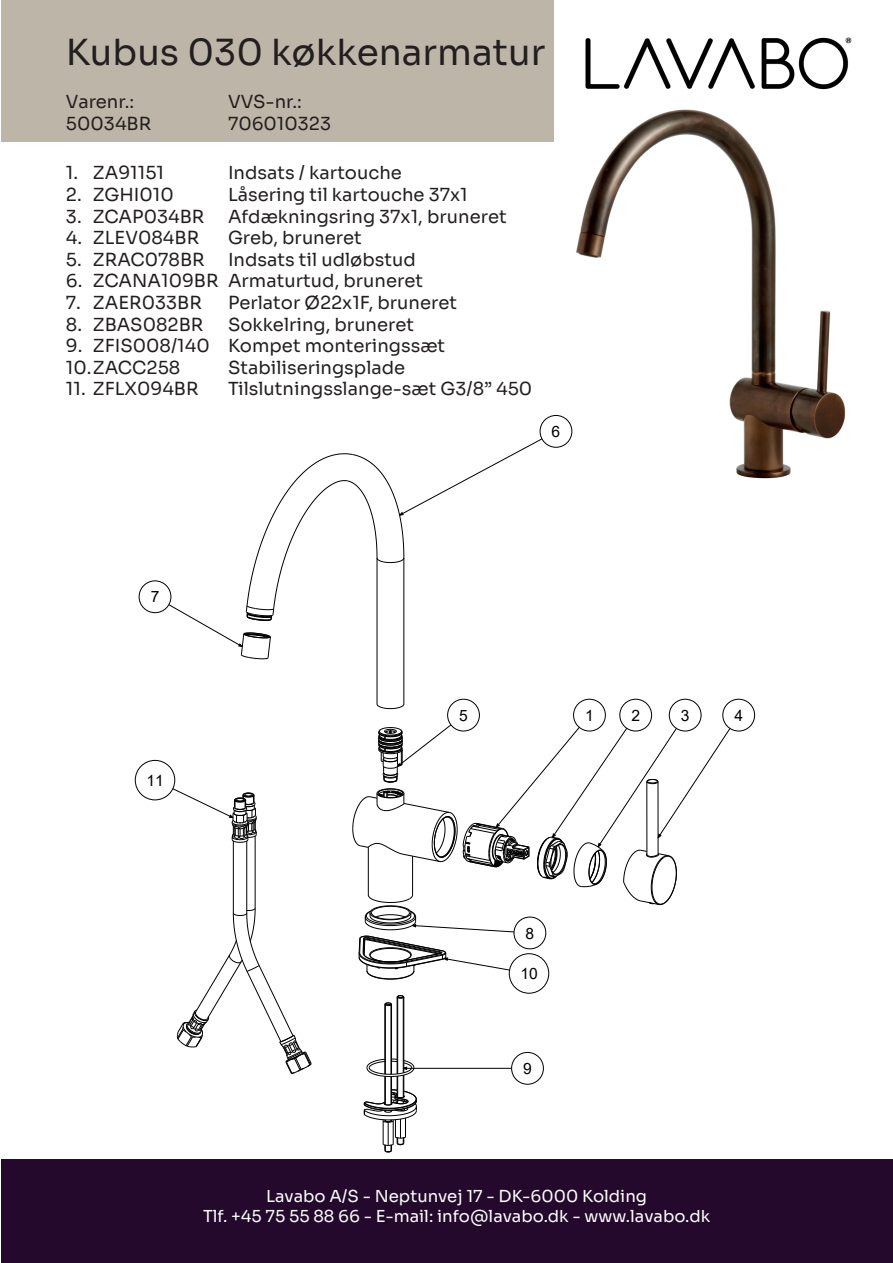
<style>
.page{position:relative;width:893px;height:1263px;background:#fff}
.page>*{position:absolute;margin:0;border:0;box-sizing:border-box;transform-origin:0 0}
.t1{font:36px "Sora";color:#231f20}
.t2{font:18px/21.6px "Sora";color:#231f20}
.t3{font:16.5px/19.8px "Sora";color:#fff;text-align:center}
.t4{font:15.6px "Arial";color:#000001}
</style>
<div class="page">
<div style="left:1px;top:1160px;width:892px;height:103px;background:#24092c"></div>
<div style="left:1px;top:0;width:552px;height:141px;background:#bdb5a7"></div>
<hr style="left:233px;top:841px;width:1px;height:72px;background:#000001">
<hr style="left:246px;top:841px;width:1px;height:72px;background:#000001">
<hr style="left:255px;top:836px;width:1px;height:72px;background:#000001">
<hr style="left:377px;top:558px;width:1px;height:146px;background:#000001">
<hr style="left:385px;top:1004px;width:1px;height:70px;background:#000001">
<hr style="left:403px;top:558px;width:1px;height:146px;background:#000001">
<div style="left:135px;top:760px;width:40px;height:40px;border:1px solid #000001;border-radius:50%"></div>
<div style="left:139px;top:581px;width:32px;height:32px;border:1px solid #000001;border-radius:50%"></div>
<div style="left:447px;top:699px;width:33px;height:32px;border:1px solid #000001;border-radius:50%"></div>
<div style="left:509px;top:953px;width:40px;height:40px;border:1px solid #000001;border-radius:50%"></div>
<div style="left:511px;top:1052px;width:33px;height:32px;border:1px solid #000001;border-radius:50%"></div>
<div style="left:540px;top:415px;width:32px;height:32px;border:1px solid #000001;border-radius:50%"></div>
<div style="left:573px;top:699px;width:33px;height:32px;border:1px solid #000001;border-radius:50%"></div>
<div style="left:620px;top:699px;width:32px;height:32px;border:1px solid #000001;border-radius:50%"></div>
<div style="left:669px;top:699px;width:32px;height:32px;border:1px solid #000001;border-radius:50%"></div>
<div style="left:723px;top:699px;width:32px;height:32px;border:1px solid #000001;border-radius:50%"></div>
<svg style="left:384px;top:995px;width:21px;height:11px"></svg>
<svg style="left:376px;top:703px;width:29px;height:6px"></svg>
<hr style="left:403px;top:1068px;width:109px;height:1px;background:#000001">
<hr style="left:384px;top:1004px;width:1px;height:70px;background:#000001">
<hr style="left:391px;top:1004px;width:1px;height:70px;background:#000001">
<hr style="left:397px;top:997px;width:1px;height:77px;background:#000001">
<hr style="left:403px;top:997px;width:1px;height:76px;background:#000001">
<svg style="left:363px;top:1058px;width:54px;height:95px"></svg>
<svg style="left:168px;top:438px;width:374px;height:222px"></svg>
<svg style="left:352px;top:724px;width:378px;height:256px"></svg>
<svg style="left:176px;top:907px;width:136px;height:167px"></svg>
<svg style="left:172px;top:788px;width:85px;height:55px"></svg>
<img style="left:585px;top:37px;width:267px;height:53px">
<img style="left:576px;top:109px;width:270px;height:370px">
<h1 class="t1" style="left:66px;top:22px;width:481px">Kubus 030 køkkenarmatur</h1>
<p class="t2" style="left:66px;top:89px;width:70px">Varenr.:</p>
<p class="t2" style="left:228px;top:89px;width:75px">VVS-nr.:</p>
<p class="t2" style="left:66px;top:111px;width:87px">50034BR</p>
<p class="t2" style="left:228px;top:111px;width:105px">706010323</p>
<p class="t2" style="left:66px;top:160px;width:100px">1. ZA91151</p>
<p class="t2" style="left:228px;top:160px;width:175px">Indsats / kartouche</p>
<p class="t2" style="left:66px;top:182px;width:109px">2. ZGHI010</p>
<p class="t2" style="left:228px;top:182px;width:241px">Låsering til kartouche 37x1</p>
<p class="t2" style="left:66px;top:204px;width:140px">3. ZCAP034BR</p>
<p class="t2" style="left:228px;top:204px;width:280px">Afdækningsring 37x1, bruneret</p>
<p class="t2" style="left:66px;top:225px;width:135px">4. ZLEV084BR</p>
<p class="t2" style="left:228px;top:225px;width:135px">Greb, bruneret</p>
<p class="t2" style="left:66px;top:247px;width:140px">5. ZRAC078BR</p>
<p class="t2" style="left:228px;top:247px;width:189px">Indsats til udløbstud</p>
<p class="t2" style="left:66px;top:268px;width:359px">6. ZCANA109BR Armaturtud, bruneret</p>
<p class="t2" style="left:66px;top:290px;width:138px">7. ZAER033BR</p>
<p class="t2" style="left:228px;top:290px;width:231px">Perlator Ø22x1F, bruneret</p>
<p class="t2" style="left:66px;top:312px;width:139px">8. ZBAS082BR</p>
<p class="t2" style="left:228px;top:312px;width:188px">Sokkelring, bruneret</p>
<p class="t2" style="left:66px;top:333px;width:381px">9. ZFIS008/140 Kompet monteringssæt<br>10.ZACC258</p>
<p class="t2" style="left:228px;top:355px;width:179px">Stabiliseringsplade</p>
<p class="t2" style="left:66px;top:376px;width:134px">11. ZFLX094BR</p>
<p class="t2" style="left:228px;top:376px;width:306px">Tilslutningsslange-sæt G3/8” 450</p>
<p class="t4" style="left:552px;top:421px;width:10px">6</p>
<p class="t4" style="left:151px;top:586px;width:10px">7</p>
<p class="t4" style="left:146px;top:769px;width:19px">11</p>
<p class="t4" style="left:459px;top:704px;width:10px">5</p>
<p class="t4" style="left:585px;top:704px;width:10px">1</p>
<p class="t4" style="left:631px;top:704px;width:10px">2</p>
<p class="t4" style="left:681px;top:704px;width:10px">3</p>
<p class="t4" style="left:734px;top:704px;width:10px">4</p>
<p class="t4" style="left:526px;top:922px;width:10px">8</p>
<p class="t4" style="left:520px;top:963px;width:19px">10</p>
<p class="t4" style="left:523px;top:1058px;width:10px">9</p>
<p class="t3" style="left:203px;top:1184px;width:509px">Lavabo A/S - Neptunvej 17 - DK-6000 Kolding<br>Tlf. +45 75 55 88 66 - E-mail: info@lavabo.dk - www.lavabo.dk</p>
</div>
